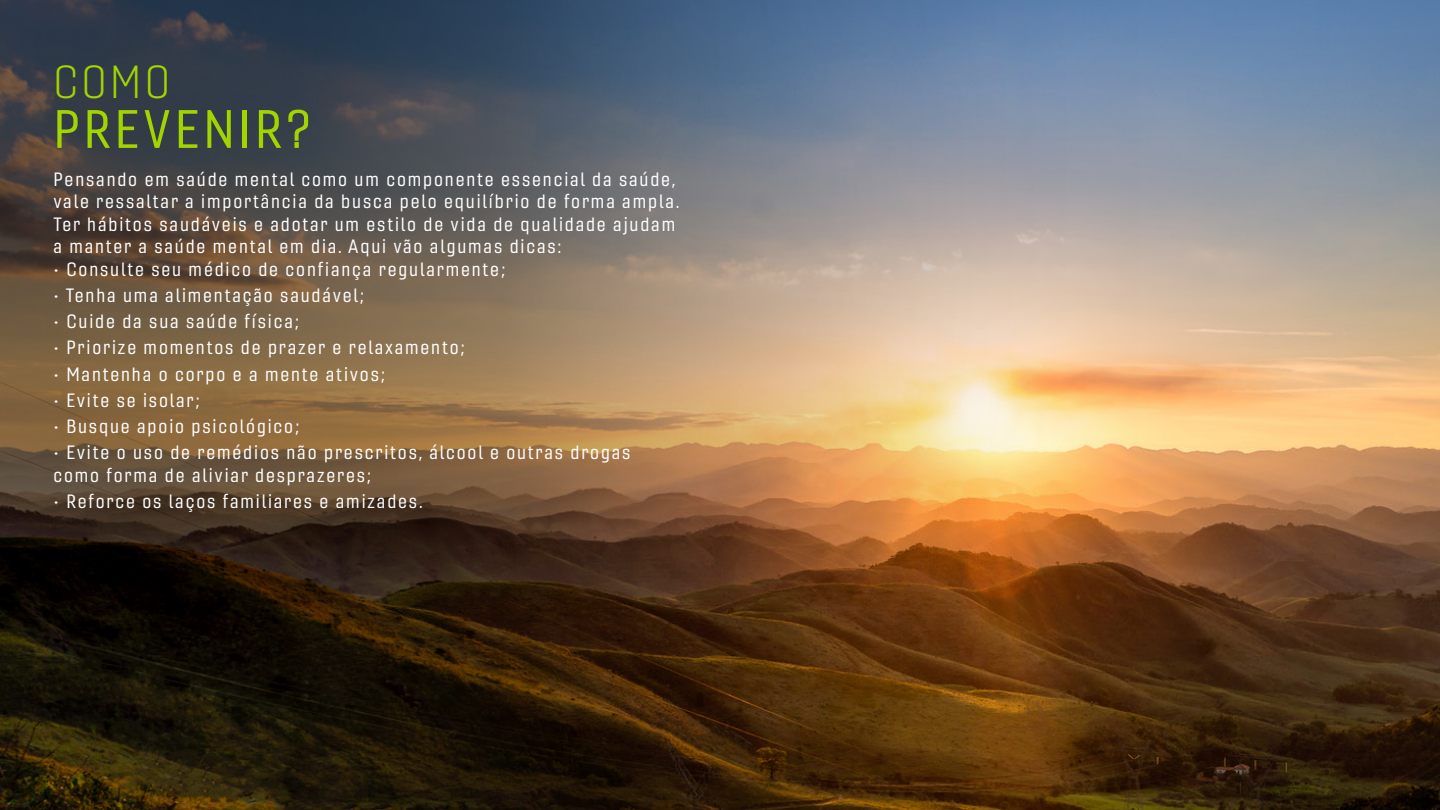
<style>
.page{position:relative;width:1440px;height:810px;background:#fff}
.page>*{position:absolute;margin:0;border:0;box-sizing:border-box;transform-origin:0 0}
.t1{font:52.5px "Gineso Nor Reg";letter-spacing:.075em;color:#a1d400}
.t2{font:45px "Gineso Nor Lig";color:#a1d400}
.t3{font:18.75px/22.5px "Gineso Nor Reg";letter-spacing:.1em;color:#fff}
</style>
<div class="page">
<img style="left:0;top:0;width:1440px;height:810px">
<p class="t2" style="left:53px;top:55px;width:118px">COMO</p>
<p class="t1" style="left:53px;top:96px;width:259px">PREVENIR?</p>
<p class="t3" style="left:53px;top:168px;width:628px">Pensando em saúde mental como um componente essencial da saúde, vale ressaltar a importância da busca pelo equilíbrio de forma ampla.<br>Ter hábitos saudáveis e adotar um estilo de vida de qualidade ajudam a manter a saúde mental em dia. Aqui vão algumas dicas:</p>
<p class="t3" style="left:53px;top:258px;width:454px">• Consulte seu médico de confiança regularmente;</p>
<p class="t3" style="left:53px;top:284px;width:312px">• Tenha uma alimentação saudável;</p>
<p class="t3" style="left:53px;top:310px;width:247px">• Cuide da sua saúde física;</p>
<p class="t3" style="left:53px;top:336px;width:413px">• Priorize momentos de prazer e relaxamento;</p>
<p class="t3" style="left:53px;top:363px;width:333px">• Mantenha o corpo e a mente ativos;</p>
<p class="t3" style="left:53px;top:389px;width:148px">• Evite se isolar;</p>
<p class="t3" style="left:53px;top:415px;width:248px">• Busque apoio psicológico;</p>
<p class="t3" style="left:53px;top:441px;width:579px">• Evite o uso de remédios não prescritos, álcool e outras drogas como forma de aliviar desprazeres;</p>
<p class="t3" style="left:53px;top:490px;width:371px">• Reforce os laços familiares e amizades.</p>
</div>
